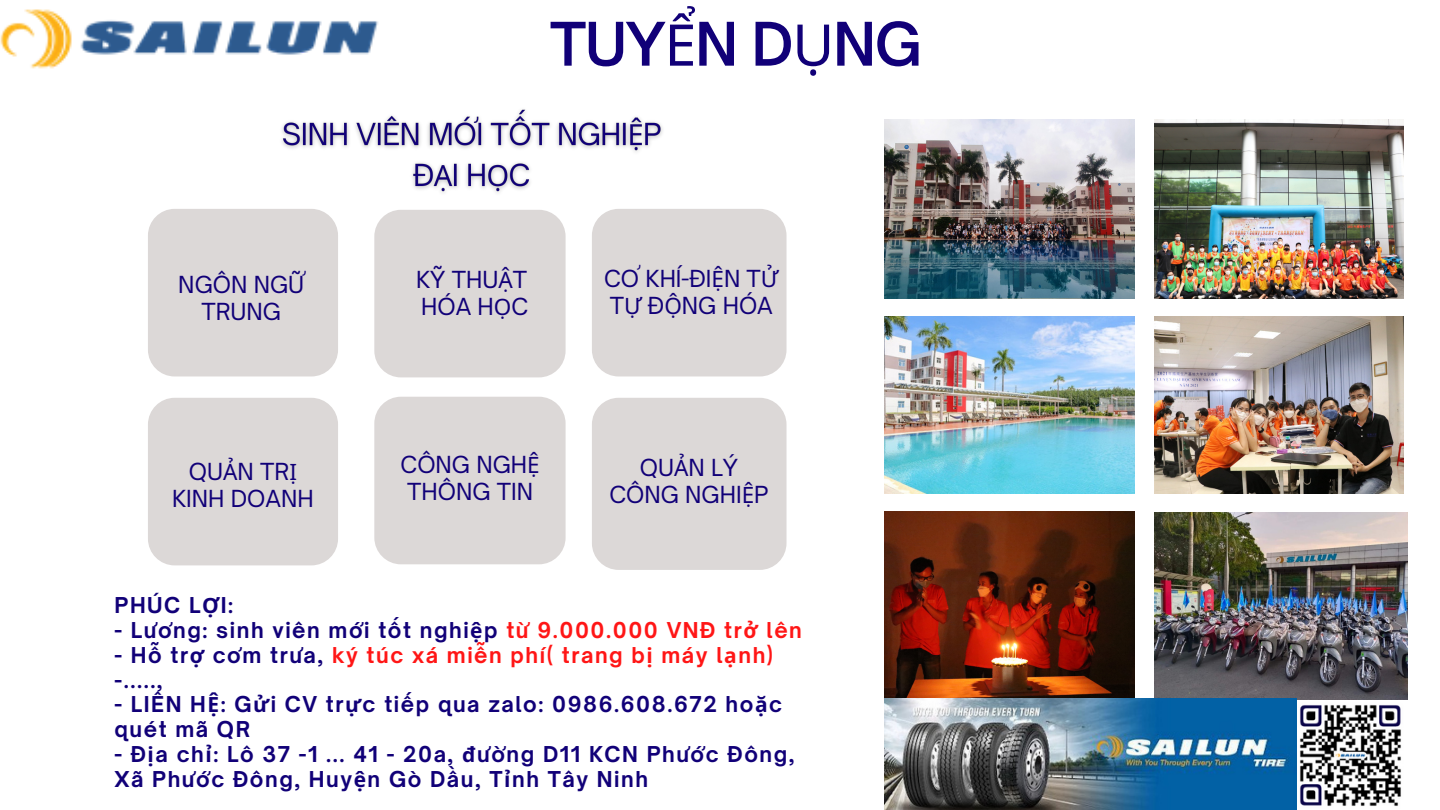
<style>
.page{position:relative;width:1440px;height:810px;background:#fff}
.page>*{position:absolute;margin:0;border:0;box-sizing:border-box;transform-origin:0 0}
.t1{font:600 57.45px "Open Sauce One";color:#110078}
.t2{font:22.5px/27px "Open Sauce One";color:#110078}
.t3{font:700 21px/24.8px "Open Sauce One";letter-spacing:.075em;color:#110078}
.t4{font:700 21px/24.8px "Open Sauce One";letter-spacing:.075em;color:#ff1616}
.s1{font-family:"Noto Sans"}
.s2{font-family:"Noto Sans";font-weight:400}
.s3{color:#ff1616}
.s4{font-family:"Noto Sans";color:#ff1616}
.s5{color:#110078}
.s6{font-family:"Noto Sans";color:#110078}
</style>
<div class="page">
<div style="left:148px;top:209px;width:190px;height:167px;background:#dcd8d7;border-radius:27px"></div>
<div style="left:148px;top:398px;width:190px;height:167px;background:#dcd8d7;border-radius:27px"></div>
<div style="left:374px;top:397px;width:192px;height:167px;background:#dcd8d7;border-radius:27px"></div>
<div style="left:592px;top:209px;width:195px;height:167px;background:#dcd8d7;border-radius:27px"></div>
<div style="left:592px;top:398px;width:195px;height:172px;background:#dcd8d7;border-radius:27px"></div>
<div style="left:374px;top:210px;width:192px;height:167px;background:#dcd8d7;border-radius:27px"></div>
<img style="left:0;top:9px;width:378px;height:60px">
<img style="left:885px;top:119px;width:249px;height:179px">
<img style="left:885px;top:316px;width:249px;height:178px">
<img style="left:884px;top:512px;width:251px;height:187px">
<img style="left:1154px;top:119px;width:250px;height:179px">
<img style="left:1154px;top:316px;width:250px;height:178px">
<img style="left:1154px;top:513px;width:254px;height:187px">
<img style="left:1300px;top:705px;width:101px;height:101px">
<img style="left:884px;top:699px;width:413px;height:111px">
<img style="left:282px;top:109px;width:381px;height:84px">
<p class="t2" style="left:178px;top:271px;width:124px;text-align:center">NGÔN NGỮ<br>TRUNG</p>
<p class="t2" style="left:172px;top:458px;width:143px;text-align:center">QU<span class="s1">Ả</span>N TR<span class="s1">Ị<br></span>KINH DOANH</p>
<h1 class="t1" style="left:550px;top:8px;width:373px">TUY<span class="s2">Ể</span>N D<span class="s2">Ụ</span>NG</h1>
<p class="t2" style="left:416px;top:266px;width:114px">KỸ THU<span class="s1">Ậ</span>T<br>HÓA H<span class="s1">Ọ</span>C</p>
<p class="t2" style="left:401px;top:451px;width:141px">CÔNG NGH<span class="s1">Ệ<br></span>THÔNG TIN</p>
<p class="t2" style="left:604px;top:265px;width:176px">CƠ KHÍ-ĐI<span class="s1">Ệ</span>N T<span class="s1">Ử<br></span>T<span class="s1">Ự</span> Đ<span class="s1">Ộ</span>NG HÓA</p>
<p class="t2" style="left:609px;top:454px;width:161px;text-align:center">QU<span class="s1">Ả</span>N LÝ<br>CÔNG NGHI<span class="s1">Ệ</span>P</p>
<p class="t3" style="left:115px;top:593px;width:120px">PHÚC L<span class="s1">Ợ</span>I:</p>
<p class="t3" style="left:115px;top:618px;width:689px">- Lương: sinh viên mới tốt nghi<span class="s1">ệ</span>p <span class="s3">từ 9.000.000 VNĐ tr</span><span class="s4">ở</span> <span class="s3">lên</span></p>
<p class="t4" style="left:115px;top:643px;width:660px"><span class="s5">- Hỗ tr</span><span class="s6">ợ</span> <span class="s5">cơm trưa,</span> ký túc xá miễn phí( trang b<span class="s1">ị</span> máy l<span class="s1">ạ</span>nh) <span class="s5">-.....,</span></p>
<p class="t3" style="left:115px;top:692px;width:669px">- LIÊN H<span class="s1">Ệ</span>: G<span class="s1">ử</span>i CV tr<span class="s1">ự</span>c tiếp qua zalo: 0986.608.672 ho<span class="s1">ặ</span>c quét mã QR</p>
<p class="t3" style="left:115px;top:742px;width:682px">- Đ<span class="s1">ị</span>a ch<span class="s1">ỉ</span>: Lô 37 -1 ... 41 - 20a, <span class="s1">đ</span>ường D11 KCN Phước Đông,<br>Xã Phước Đông, Huy<span class="s1">ệ</span>n Gò Dầu, T<span class="s1">ỉ</span>nh Tây Ninh</p>
</div>
